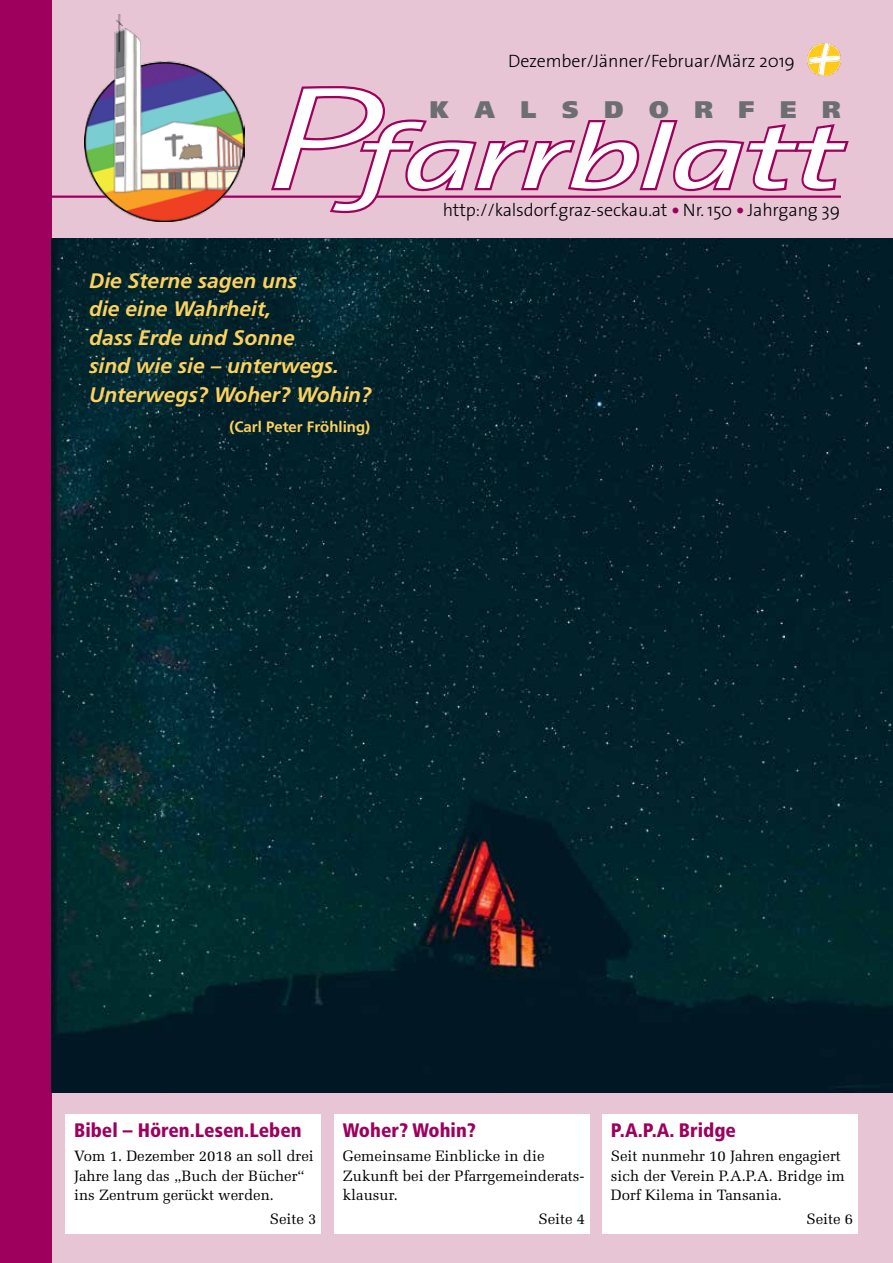
<style>
.page{position:relative;width:893px;height:1263px;background:#e7c5d5}
.page>*{position:absolute;margin:0;border:0;box-sizing:border-box;transform-origin:0 0}
.t1{font:italic 300 147px "The Sans";color:#fff;scale:1.57 1}
.t2{font:italic 90px "The Sans";letter-spacing:-.02em;color:#fff;scale:1.57 1}
.t3{font:900 24px "Frutiger";letter-spacing:1.065em;color:#6d6e71}
.t4{font:italic 700 21px/28.5px "Frutiger";color:#fdd25c}
.t5{font:900 condensed 19.5px "Frutiger";color:#9e005e}
.t6{font:300 18px "The Sans";letter-spacing:-.01em;color:#000}
.t7{font:15px/19.5px "Melior LT Std";color:#000}
.t8{font:700 15px "Frutiger";color:#fdd25c}
</style>
<div class="page">
<hr style="left:43px;top:196px;width:798px;height:2px;background:#9e005e">
<img style="left:807px;top:43px;width:34px;height:34px">
<img style="left:84px;top:15px;width:161px;height:207px">
<div style="left:0;top:0;width:51px;height:1263px;background:#9e005e"></div>
<div style="left:66px;top:1114px;width:255px;height:119px;background:#fff"></div>
<div style="left:334px;top:1114px;width:255px;height:119px;background:#fff"></div>
<div style="left:602px;top:1114px;width:255px;height:119px;background:#fff"></div>
<img style="left:51px;top:238px;width:842px;height:855px">
<svg style="left:268px;top:86px;width:581px;height:128px"></svg>
<p class="t6" style="left:508px;top:46px;width:288px">Dezember/Jänner/Februar/März 2019</p>
<h1 class="t1" style="left:263px;top:17px;width:76px">P</h1>
<h3 class="t3" style="left:430px;top:95px;width:412px">KALSDORFER</h3>
<h2 class="t2" style="left:357px;top:83px;width:311px">farrblatt</h2>
<p class="t6" style="left:443px;top:195px;width:399px">http://kalsdorf.graz-seckau.at Nr. 150 Jahrgang 39</p>
<h3 class="t4" style="left:89px;top:266px;width:284px">Die Sterne sagen uns<br>die eine Wahrheit,<br>dass Erde und Sonne<br>sind wie sie – unterwegs.<br>Unterwegs? Woher? Wohin?</h3>
<p class="t8" style="left:229px;top:417px;width:142px">(Carl Peter Fröhling)</p>
<h3 class="t5" style="left:74px;top:1119px;width:229px">Bibel – Hören.Lesen.Leben</h3>
<p class="t7" style="left:74px;top:1146px;width:241px">Vom 1. Dezember 2018 an soll drei<br>Jahre lang das „Buch der Bücher“ ins Zentrum gerückt werden.</p>
<p class="t7" style="left:270px;top:1209px;width:48px">Seite 3</p>
<h3 class="t5" style="left:343px;top:1119px;width:135px">Woher? Wohin?</h3>
<p class="t7" style="left:343px;top:1146px;width:243px">Gemeinsame Einblicke in die<br>Zukunft bei der Pfarrgemeinderats&shy;klausur.</p>
<p class="t7" style="left:539px;top:1209px;width:48px">Seite 4</p>
<h3 class="t5" style="left:611px;top:1119px;width:127px">P.A.P.A. Bridge</h3>
<p class="t7" style="left:611px;top:1146px;width:235px">Seit nunmehr 10 Jahren engagiert sich der Verein P.A.P.A. Bridge im<br>Dorf Kilema in Tansania.</p>
<p class="t7" style="left:807px;top:1209px;width:48px">Seite 6</p>
</div>
